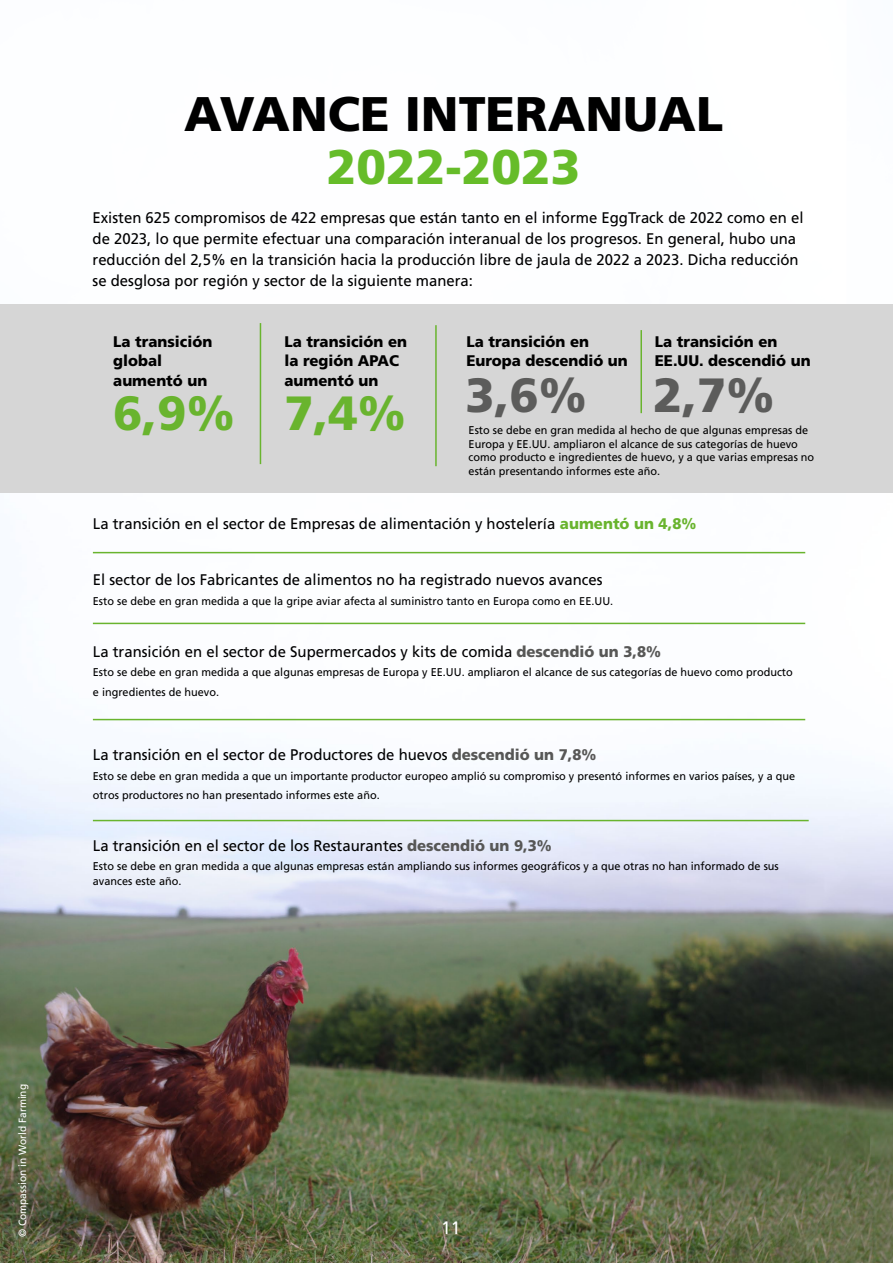
<style>
.page{position:relative;width:893px;height:1263px;background:#fff}
.page>*{position:absolute;margin:0;border:0;box-sizing:border-box;transform-origin:0 0}
.t1{font:900 48.6px "Frutiger LT Pro";color:#000}
.t2{font:900 48.6px "Frutiger LT Pro";color:#66bc29}
.t3{font:900 48px "Frutiger LT Pro";color:#69b42e}
.t4{font:900 48px "Frutiger LT Pro";color:#5c5c5b}
.t5{font:18px "Frutiger LT Pro";color:#fff}
.t6{font:15.3px/21px "Frutiger LT Pro";color:#000}
.t7{font:900 15.3px/19.5px "Frutiger LT Pro";color:#000}
.t8{font:11.25px/13.5px "Frutiger LT Pro";color:#000}
.t9{font:10.5px "Frutiger LT Pro";color:#fff}
.s1{font-weight:900;color:#69b42e}
.s2{font-weight:900;color:#575756}
</style>
<div class="page">
<img style="left:0;top:492px;width:893px;height:771px">
<hr style="left:93px;top:552px;width:712px;height:1px;background:#69b42e">
<hr style="left:93px;top:623px;width:712px;height:1px;background:#69b42e">
<hr style="left:93px;top:719px;width:712px;height:1px;background:#69b42e">
<hr style="left:93px;top:820px;width:716px;height:1px;background:#69b42e">
<div style="left:0;top:304px;width:893px;height:188px;background:#d6d6d6"></div>
<hr style="left:260px;top:323px;width:1px;height:141px;background:#69b42e">
<hr style="left:640px;top:330px;width:2px;height:83px;background:#69b42e">
<hr style="left:435px;top:325px;width:2px;height:141px;background:#69b42e">
<h1 class="t1" style="left:184px;top:84px;width:540px">AVANCE INTERANUAL</h1>
<h1 class="t2" style="left:327px;top:138px;width:255px">2022-2023</h1>
<p class="t6" style="left:93px;top:207px;width:712px">Existen 625 compromisos de 422 empresas que están tanto en el informe EggTrack de 2022 como en el de 2023, lo que permite efectuar una comparación interanual de los progresos. En general, hubo una reducción del 2,5% en la transición hacia la producción libre de jaula de 2022 a 2023. Dicha reducción se desglosa por región y sector de la siguiente manera:</p>
<h3 class="t7" style="left:113px;top:332px;width:101px">La transición global aumentó un</h3>
<h2 class="t3" style="left:113px;top:384px;width:123px">6,9%</h2>
<h3 class="t7" style="left:284px;top:332px;width:124px">La transición en la región APAC aumentó un</h3>
<h2 class="t3" style="left:284px;top:384px;width:123px">7,4%</h2>
<h3 class="t7" style="left:466px;top:332px;width:163px">La transición en<br>Europa descendió un</h3>
<h2 class="t4" style="left:465px;top:366px;width:123px">3,6%</h2>
<h3 class="t7" style="left:655px;top:332px;width:157px">La transición en<br>EE.UU. descendió un</h3>
<h2 class="t4" style="left:653px;top:366px;width:123px">2,7%</h2>
<p class="t8" style="left:469px;top:424px;width:347px">Esto se debe en gran medida al hecho de que algunas empresas de Europa y EE.UU. ampliaron el alcance de sus categorías de huevo como producto e ingredientes de huevo, y a que varias empresas no están presentando informes este año.</p>
<h3 class="t6" style="left:93px;top:513px;width:605px">La transición en el sector de Empresas de alimentación y hostelería <span class="s1">aumentó un 4,8%</span></h3>
<h3 class="t6" style="left:93px;top:569px;width:511px">El sector de los Fabricantes de alimentos no ha registrado nuevos avances</h3>
<p class="t8" style="left:93px;top:594px;width:522px">Esto se debe en gran medida a que la gripe aviar afecta al suministro tanto en Europa como en EE.UU.</p>
<h3 class="t6" style="left:93px;top:641px;width:570px">La transición en el sector de Supermercados y kits de comida <span class="s2">descendió un 3,8%</span></h3>
<p class="t8" style="left:93px;top:662px;width:701px;line-height:19.5px">Esto se debe en gran medida a que algunas empresas de Europa y EE.UU. ampliaron el alcance de sus categorías de huevo como producto e ingredientes de huevo.</p>
<h3 class="t6" style="left:93px;top:744px;width:505px">La transición en el sector de Productores de huevos <span class="s2">descendió un 7,8%</span></h3>
<p class="t8" style="left:93px;top:766px;width:704px;line-height:19.5px">Esto se debe en gran medida a que un importante productor europeo amplió su compromiso y presentó informes en varios países, y a que otros productores no han presentado informes este año.</p>
<h3 class="t6" style="left:93px;top:835px;width:460px">La transición en el sector de los Restaurantes <span class="s2">descendió un 9,3%</span></h3>
<p class="t8" style="left:93px;top:859px;width:687px;line-height:15px">Esto se debe en gran medida a que algunas empresas están ampliando sus informes geográficos y a que otras no han informado de sus avances este año.</p>
<p class="t9" style="left:16px;top:1237px;width:155px;rotate:-90deg">© Compassion in World Farming</p>
<h3 class="t5" style="left:441px;top:1217px;width:21px">11</h3>
</div>
